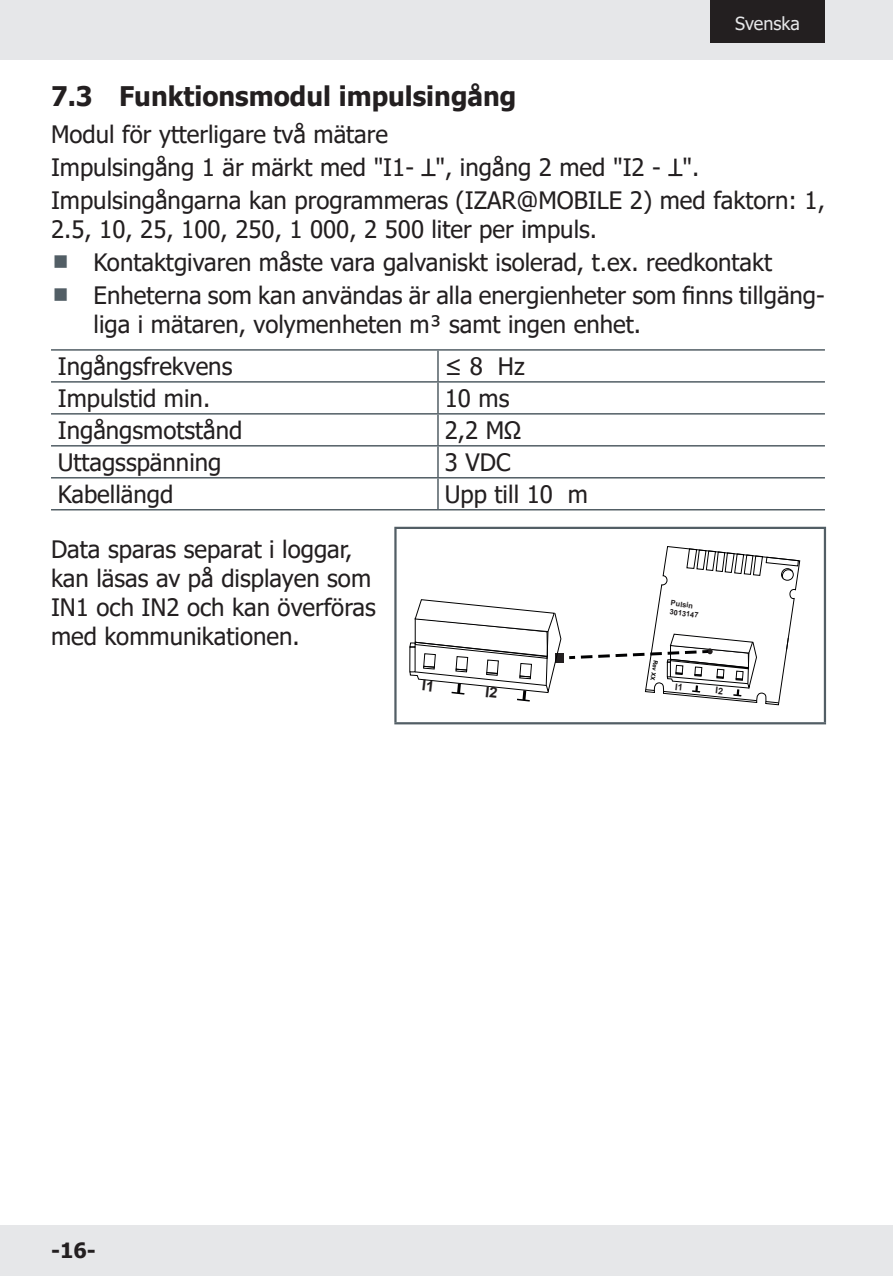
<style>
.page{position:relative;width:893px;height:1276px;background:#fff}
.page>*{position:absolute;margin:0;border:0;box-sizing:border-box;transform-origin:0 0}
.t1{font:700 27px "Tahoma";color:#231f20}
.t2{font:24px/33px "Tahoma";color:#231f20}
.t3{font:700 21px "Tahoma";color:#231f20}
.t4{font:18px "Tahoma";color:#e6e7e9}
.t5{font:700 7.5px/9px "Arial";color:#231f20}
.t6{font:700 6px "Arial";color:#000001}
</style>
<div class="page">
<svg style="left:421px;top:159px;width:14px;height:17px"></svg>
<svg style="left:668px;top:159px;width:14px;height:17px"></svg>
<hr style="left:51px;top:381px;width:387px;height:2px;background:#525e65">
<hr style="left:438px;top:381px;width:387px;height:2px;background:#525e65">
<hr style="left:51px;top:413px;width:387px;height:1px;background:#525e65">
<hr style="left:438px;top:413px;width:387px;height:1px;background:#525e65">
<hr style="left:51px;top:445px;width:387px;height:1px;background:#525e65">
<hr style="left:438px;top:445px;width:387px;height:1px;background:#525e65">
<hr style="left:51px;top:477px;width:387px;height:1px;background:#525e65">
<hr style="left:438px;top:477px;width:387px;height:1px;background:#525e65">
<hr style="left:51px;top:349px;width:387px;height:2px;background:#525e65">
<hr style="left:51px;top:509px;width:387px;height:1px;background:#525e65">
<hr style="left:438px;top:349px;width:387px;height:2px;background:#525e65">
<hr style="left:437px;top:351px;width:2px;height:30px;background:#525e65">
<hr style="left:437px;top:383px;width:2px;height:30px;background:#525e65">
<hr style="left:437px;top:414px;width:2px;height:31px;background:#525e65">
<hr style="left:437px;top:446px;width:2px;height:31px;background:#525e65">
<hr style="left:437px;top:478px;width:2px;height:31px;background:#525e65">
<hr style="left:438px;top:509px;width:387px;height:1px;background:#525e65">
<hr style="left:394px;top:529px;width:3px;height:193px;background:#525e65">
<hr style="left:394px;top:527px;width:432px;height:2px;background:#525e65">
<hr style="left:824px;top:529px;width:2px;height:193px;background:#525e65">
<hr style="left:394px;top:722px;width:432px;height:2px;background:#525e65">
<div style="left:555px;top:653px;width:9px;height:9px;background:#231f20"></div>
<div style="left:0;top:0;width:893px;height:60px;background:#e6e7e9"></div>
<div style="left:0;top:1225px;width:893px;height:51px;background:#e6e7e9"></div>
<div style="left:710px;top:0;width:115px;height:43px;background:#231f20"></div>
<svg style="left:409px;top:599px;width:153px;height:103px"></svg>
<svg style="left:569px;top:546px;width:232px;height:159px"></svg>
<p class="t4" style="left:735px;top:11px;width:66px">Svenska</p>
<p class="t1" style="left:51px;top:77px;width:467px">7.3 Funktionsmodul impulsingång</p>
<p class="t2" style="left:51px;top:119px;width:775px">Modul för ytterligare två mätare<br>Impulsingång 1 är märkt med "I1- ", ingång 2 med "I2 - ".<br>Impulsingångarna kan programmeras (IZAR@MOBILE 2) med faktorn: 1,</p>
<p class="t2" style="left:94px;top:214px;width:733px;text-indent:-43px">2.5, 10, 25, 100, 250, 1 000, 2 500 liter per impuls.<br>Kontaktgivaren måste vara galvaniskt isolerad, t.ex. reedkontakt<br>Enheterna som kan användas är alla energienheter som finns tillgäng-</p>
<p class="t2" style="left:58px;top:304px;width:585px;line-height:42.3px;text-indent:36px">liga i mätaren, volymenheten m³ samt ingen enhet.<br>Ingångsfrekvens</p>
<p class="t2" style="left:445px;top:351px;width:81px">≤ 8 Hz</p>
<p class="t2" style="left:58px;top:383px;width:154px">Impulstid min.</p>
<p class="t2" style="left:445px;top:383px;width:66px">10 ms</p>
<p class="t2" style="left:58px;top:415px;width:186px">Ingångsmotstånd</p>
<p class="t2" style="left:445px;top:415px;width:78px">2,2 MΩ</p>
<p class="t2" style="left:58px;top:447px;width:165px">Uttagsspänning</p>
<p class="t2" style="left:445px;top:447px;width:67px">3 VDC</p>
<p class="t2" style="left:58px;top:479px;width:117px">Kabellängd</p>
<p class="t2" style="left:445px;top:479px;width:145px">Upp till 10 m</p>
<p class="t2" style="left:51px;top:536px;width:326px;line-height:28.8px">Data sparas separat i loggar, kan läsas av på displayen som<br>IN1 och IN2 och kan överföras med kommunikationen.</p>
<p class="t5" style="left:671px;top:598px;width:30px;rotate:7deg">Pulsin<br>3013147</p>
<p class="t6" style="left:660px;top:660px;width:22px;rotate:99deg">Rev XX</p>
<p class="t3" style="left:51px;top:1235px;width:46px">-16-</p>
</div>
